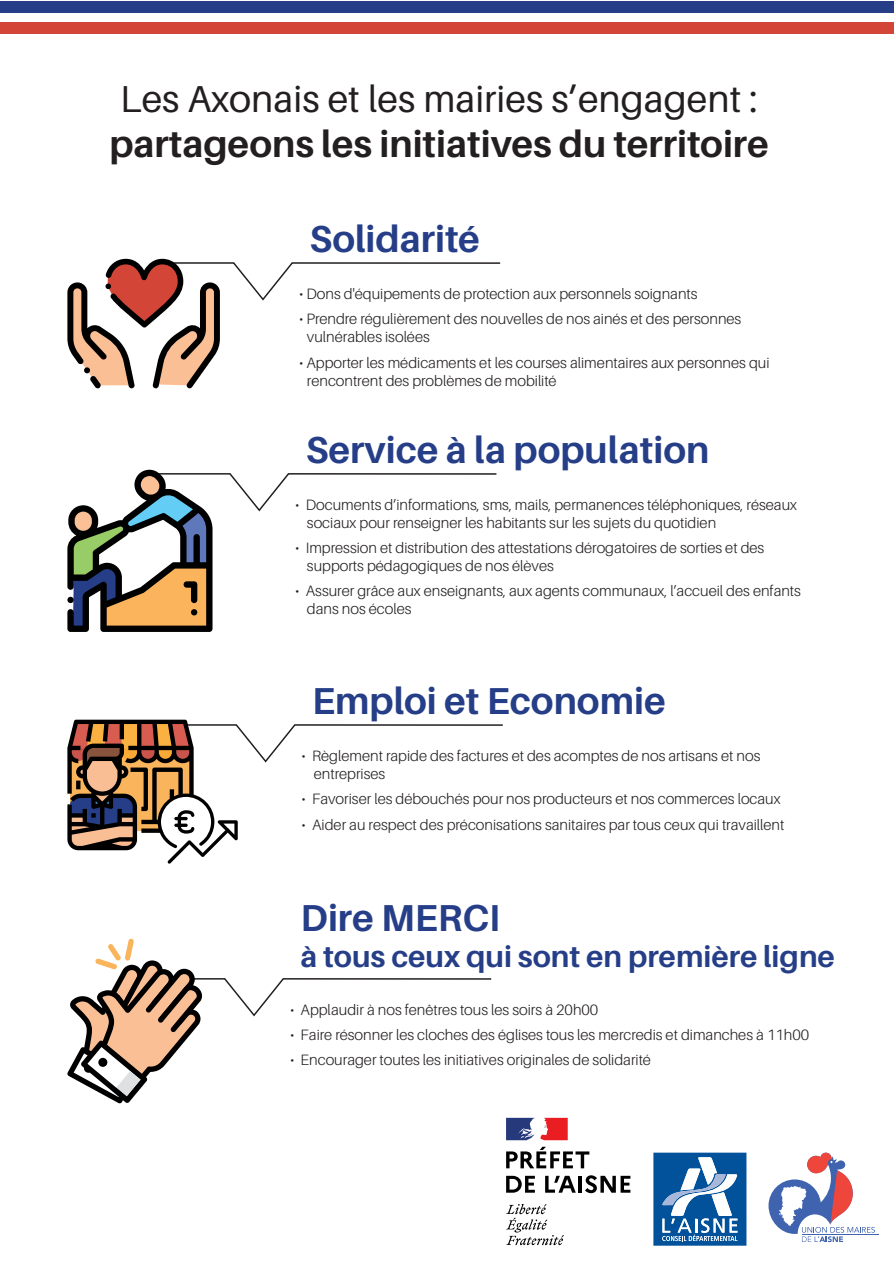
<style>
.page{position:relative;width:895px;height:1265px;background:#fff}
.page>*{position:absolute;margin:0;border:0;box-sizing:border-box;transform-origin:0 0}
.t1{font:700 37.5px "Aileron";color:#253e87}
.t2{font:700 37.5px "Aileron";color:#231f20}
.t3{font:37.5px "Aileron";color:#231f20}
.t4{font:700 30px "Aileron";color:#253e87}
.t5{font:300 15px/18px "Aileron";color:#231f20}
</style>
<div class="page">
<div style="left:1px;top:22px;width:893px;height:12px;background:#d24537"></div>
<div style="left:1px;top:1px;width:893px;height:12px;background:#253e87"></div>
<svg style="left:768px;top:1152px;width:106px;height:90px"></svg>
<hr style="left:802px;top:1234px;width:76px;height:1px;background:#3f63af">
<svg style="left:506px;top:1146px;width:83px;height:22px"></svg>
<svg style="left:506px;top:1175px;width:29px;height:17px"></svg>
<svg style="left:545px;top:1175px;width:30px;height:17px"></svg>
<hr style="left:578px;top:1175px;width:3px;height:17px;background:#000001">
<svg style="left:585px;top:1175px;width:45px;height:18px"></svg>
<svg style="left:506px;top:1204px;width:58px;height:40px"></svg>
<svg style="left:506px;top:1117px;width:61px;height:23px"></svg>
<svg style="left:653px;top:1152px;width:93px;height:93px"></svg>
<svg style="left:67px;top:469px;width:430px;height:163px"></svg>
<svg style="left:67px;top:938px;width:425px;height:165px"></svg>
<svg style="left:67px;top:259px;width:434px;height:129px"></svg>
<svg style="left:67px;top:719px;width:436px;height:144px"></svg>
<hr style="left:174px;top:817px;width:14px;height:3px;background:#000001;border-radius:2px">
<svg style="left:174px;top:823px;width:14px;height:4px"></svg>
<h1 class="t3" style="left:120px;top:78px;width:639px">Les Axonais et les mairies s’engagent :</h1>
<h1 class="t2" style="left:109px;top:123px;width:660px">partageons les initiatives du territoire</h1>
<h1 class="t1" style="left:309px;top:218px;width:172px">Solidarité</h1>
<p class="t5" style="left:299px;top:285px;width:400px">• Dons d'équipements de protection aux personnels soignants</p>
<p class="t5" style="left:307px;top:310px;width:436px;text-indent:-8px">• Prendre régulièrement des nouvelles de nos ainés et des personnes vulnérables isolées</p>
<p class="t5" style="left:307px;top:353px;width:464px;text-indent:-8px">• Apporter les médicaments et les courses alimentaires aux personnes qui rencontrent des problèmes de mobilité</p>
<h1 class="t1" style="left:306px;top:429px;width:405px">Service à la population</h1>
<p class="t5" style="left:307px;top:496px;width:491px;text-indent:-12px">• Documents d’informations, sms, mails, permanences téléphoniques, réseaux sociaux pour renseigner les habitants sur les sujets du quotidien</p>
<p class="t5" style="left:307px;top:539px;width:459px;text-indent:-12px">• Impression et distribution des attestations dérogatoires de sorties et des supports pédagogiques de nos élèves</p>
<p class="t5" style="left:307px;top:582px;width:495px;text-indent:-12px">• Assurer grâce aux enseignants, aux agents communaux, l’accueil des enfants dans nos écoles</p>
<h1 class="t1" style="left:312px;top:680px;width:355px">Emploi et Economie</h1>
<p class="t5" style="left:314px;top:747px;width:448px;text-indent:-12px">• Règlement rapide des factures et des acomptes de nos artisans et nos entreprises</p>
<p class="t5" style="left:301px;top:790px;width:480px">• Favoriser les débouchés pour nos producteurs et nos commerces locaux</p>
<p class="t5" style="left:301px;top:815px;width:484px">• Aider au respect des préconisations sanitaires par tous ceux qui travaillent</p>
<h1 class="t1" style="left:300px;top:896px;width:201px">Dire MERCI</h1>
<h2 class="t4" style="left:300px;top:939px;width:536px">à tous ceux qui sont en première ligne</h2>
<p class="t5" style="left:290px;top:1000px;width:310px">• Applaudir à nos fenêtres tous les soirs à 20h00</p>
<p class="t5" style="left:290px;top:1026px;width:520px">• Faire résonner les cloches des églises tous les mercredis et dimanches à 11h00</p>
<p class="t5" style="left:290px;top:1051px;width:362px">• Encourager toutes les initiatives originales de solidarité</p>
</div>
